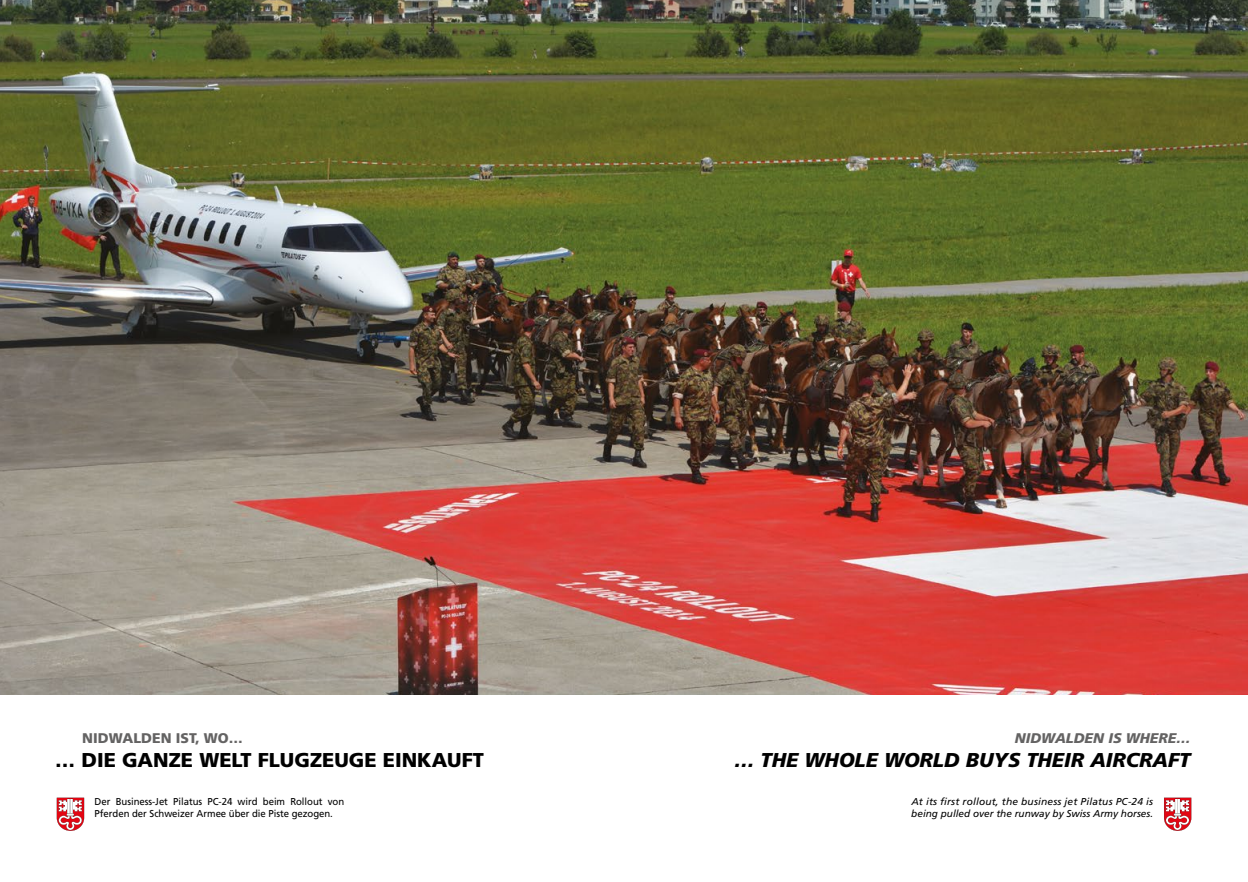
<style>
.page{position:relative;width:1248px;height:882px;background:#fff}
.page>*{position:absolute;margin:0;border:0;box-sizing:border-box;transform-origin:0 0}
.t1{font:italic 900 20px "Frutiger";color:#000}
.t2{font:900 20px "Frutiger";color:#000}
.t3{font:italic 900 14px "Frutiger";color:#646363}
.t4{font:900 14px "Frutiger";color:#646363}
.t5{font:10px/12px "Frutiger";letter-spacing:-.005em;color:#000;scale:.96 1}
.t6{font:italic 10px/12px "Frutiger";color:#000}
</style>
<div class="page">
<img style="left:0;top:0;width:1247px;height:694px">
<svg style="left:57px;top:797px;width:27px;height:33px"></svg>
<svg style="left:1164px;top:797px;width:27px;height:33px"></svg>
<h2 class="t4" style="left:82px;top:729px;width:162px">NIDWALDEN IST, WO…</h2>
<h1 class="t2" style="left:55px;top:747px;width:430px">… DIE GANZE WELT FLUGZEUGE EINKAUFT</h1>
<h2 class="t3" style="left:1014px;top:729px;width:177px">NIDWALDEN IS WHERE…</h2>
<h1 class="t1" style="left:734px;top:747px;width:457px">… THE WHOLE WORLD BUYS THEIR AIRCRAFT</h1>
<p class="t5" style="left:95px;top:795px;width:261px">Der Business-Jet Pilatus PC-24 wird beim Rollout von<br>Pferden der Schweizer Armee über die Piste gezogen.</p>
<p class="t6" style="left:911px;top:795px;width:243px">At its first rollout, the business jet Pilatus PC-24 is being pulled over the runway by Swiss Army horses.</p>
</div>
